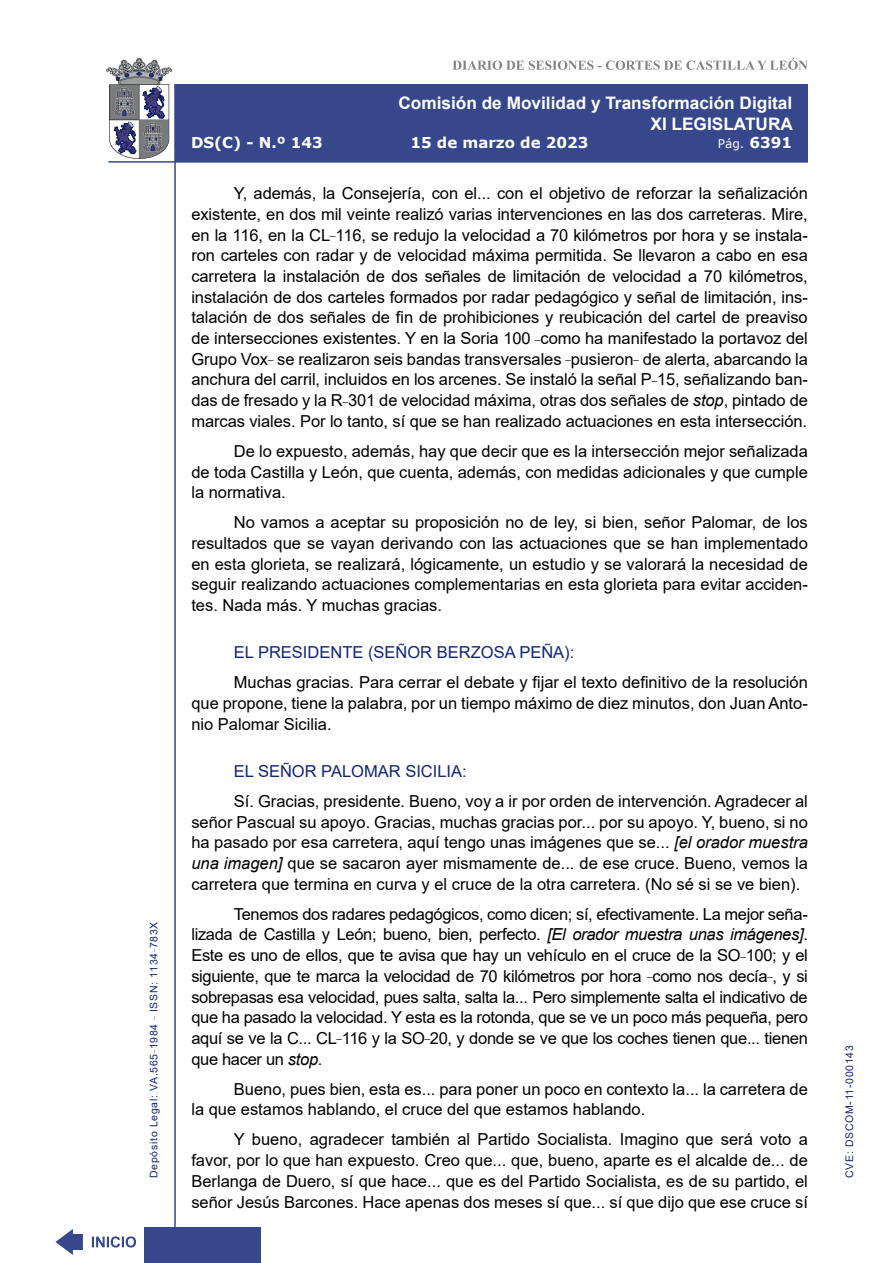
<style>
.page{position:relative;width:893px;height:1263px;background:#fff}
.page>*{position:absolute;margin:0;border:0;box-sizing:border-box;transform-origin:0 0}
.t1{font:700 17.25px/20.7px "Arial";color:#fff;text-align:right}
.t2{font:16.5px/20.7px "Arial";color:#000;text-align:justify}
.Orador{font:16.5px "Arial";color:#122678}
.t3{font:700 15px "Verdana";color:#fff}
.t4{font:12px "Verdana";color:#fff}
.t5{font:10.5px "Arial";letter-spacing:.065em;color:#122678}
.s1{font-weight:700;font-size:15px}
.s2{font-style:italic}
</style>
<div class="page">
<svg style="left:452px;top:58px;width:356px;height:12px"></svg>
<hr style="left:174px;top:84px;width:2px;height:1179px;background:#36478c">
<div style="left:144px;top:1227px;width:117px;height:36px;background:#36478c"></div>
<div style="left:175px;top:84px;width:633px;height:78px;background:#36478c"></div>
<hr style="left:108px;top:161px;width:700px;height:2px;background:#36478c">
<svg style="left:92px;top:1236px;width:44px;height:11px"></svg>
<svg style="left:55px;top:1229px;width:28px;height:26px"></svg>
<svg style="left:106px;top:58px;width:66px;height:101px"></svg>
<p class="t5" style="left:146px;top:1178px;width:258px;rotate:-90deg">Depósito Legal: VA.565<sup>_</sup>1984 <sup>_</sup> ISSN: 1134<sup>_</sup>783X</p>
<p class="t1" style="left:398px;top:93px;width:396px">Comisión de Movilidad y Transformación Digital<br>XI LEGISLATURA</p>
<p class="t3" style="left:191px;top:132px;width:133px">DS(C) - N.º 143</p>
<p class="t3" style="left:410px;top:132px;width:180px">15 de marzo de 2023</p>
<p class="t4" style="left:718px;top:135px;width:76px">Pág. <span class="s1">6391</span></p>
<p class="t2" style="left:191px;top:183px;width:618px;text-indent:43px">Y, además, la Consejería, con el... con el objetivo de reforzar la señalización existente, en dos mil veinte realizó varias intervenciones en las dos carreteras. Mire, en la 116, en la CL<sup>_</sup>116, se redujo la velocidad a 70 kilómetros por hora y se instala&shy;ron carteles con radar y de velocidad máxima permitida. Se llevaron a cabo en esa carretera la instalación de dos señales de limitación de velocidad a 70 kilómetros, instalación de dos carteles formados por radar pedagógico y señal de limitación, ins&shy;talación de dos señales de fin de prohibiciones y reubicación del cartel de preaviso de intersecciones existentes. Y en la Soria 100 <sup>_</sup>como ha manifestado la portavoz del Grupo Vox<sup>_</sup> se realizaron seis bandas transversales <sup>_</sup>pusieron<sup>_</sup> de alerta, abarcando la anchura del carril, incluidos en los arcenes. Se instaló la señal P<sup>_</sup>15, señalizando ban&shy;das de fresado y la R<sup>_</sup>301 de velocidad máxima, otras dos señales de <span class="s2">stop</span>, pintado de marcas viales. Por lo tanto, sí que se han realizado actuaciones en esta intersección.</p>
<p class="t2" style="left:191px;top:441px;width:618px;text-indent:43px">De lo expuesto, además, hay que decir que es la intersección mejor señalizada de toda Castilla y León, que cuenta, además, con medidas adicionales y que cumple la normativa.</p>
<p class="t2" style="left:191px;top:512px;width:618px;text-indent:43px">No vamos a aceptar su proposición no de ley, si bien, señor Palomar, de los resultados que se vayan derivando con las actuaciones que se han implementado en esta glorieta, se realizará, lógicamente, un estudio y se valorará la necesidad de seguir realizando actuaciones complementarias en esta glorieta para evitar acciden&shy;tes. Nada más. Y muchas gracias.</p>
<p class="Orador" style="left:234px;top:641px;width:342px">EL PRESIDENTE (SEÑOR BERZOSA PEÑA):</p>
<p class="t2" style="left:191px;top:672px;width:618px;text-indent:43px">Muchas gracias. Para cerrar el debate y fijar el texto definitivo de la resolución que propone, tiene la palabra, por un tiempo máximo de diez minutos, don Juan Anto&shy;nio Palomar Sicilia.</p>
<p class="Orador" style="left:234px;top:760px;width:234px">EL SEÑOR PALOMAR SICILIA:</p>
<p class="t2" style="left:191px;top:790px;width:618px;text-indent:43px">Sí. Gracias, presidente. Bueno, voy a ir por orden de intervención. Agradecer al señor Pascual su apoyo. Gracias, muchas gracias por... por su apoyo. Y, bueno, si no ha pasado por esa carretera, aquí tengo unas imágenes que se... <span class="s2">[el orador muestra una imagen]</span> que se sacaron ayer mismamente de... de ese cruce. Bueno, vemos la carretera que termina en curva y el cruce de la otra carretera. (No sé si se ve bien).</p>
<p class="t2" style="left:191px;top:903px;width:618px;text-indent:43px">Tenemos dos radares pedagógicos, como dicen; sí, efectivamente. La mejor seña&shy;lizada de Castilla y León; bueno, bien, perfecto. <span class="s2">[El orador muestra unas imágenes]</span>.<br>Este es uno de ellos, que te avisa que hay un vehículo en el cruce de la SO<sup>_</sup>100; y el siguiente, que te marca la velocidad de 70 kilómetros por hora <sup>_</sup>como nos decía<sup>_</sup>, y si sobrepasas esa velocidad, pues salta, salta la... Pero simplemente salta el indicativo de que ha pasado la velocidad. Y esta es la rotonda, que se ve un poco más pequeña, pero aquí se ve la C... CL<sup>_</sup>116 y la SO<sup>_</sup>20, y donde se ve que los coches tienen que... tienen que hacer un <span class="s2">stop</span>.</p>
<p class="t2" style="left:191px;top:1078px;width:618px;text-indent:43px">Bueno, pues bien, esta es... para poner un poco en contexto la... la carretera de la que estamos hablando, el cruce del que estamos hablando.</p>
<p class="t2" style="left:191px;top:1129px;width:618px;text-indent:43px">Y bueno, agradecer también al Partido Socialista. Imagino que será voto a favor, por lo que han expuesto. Creo que... que, bueno, aparte es el alcalde de... de Berlanga de Duero, sí que hace... que es del Partido Socialista, es de su partido, el señor Jesús Barcones. Hace apenas dos meses sí que... sí que dijo que ese cruce sí</p>
<p class="t5" style="left:842px;top:1178px;width:134px;rotate:-90deg">CVE: DSCOM-11-000143</p>
</div>
